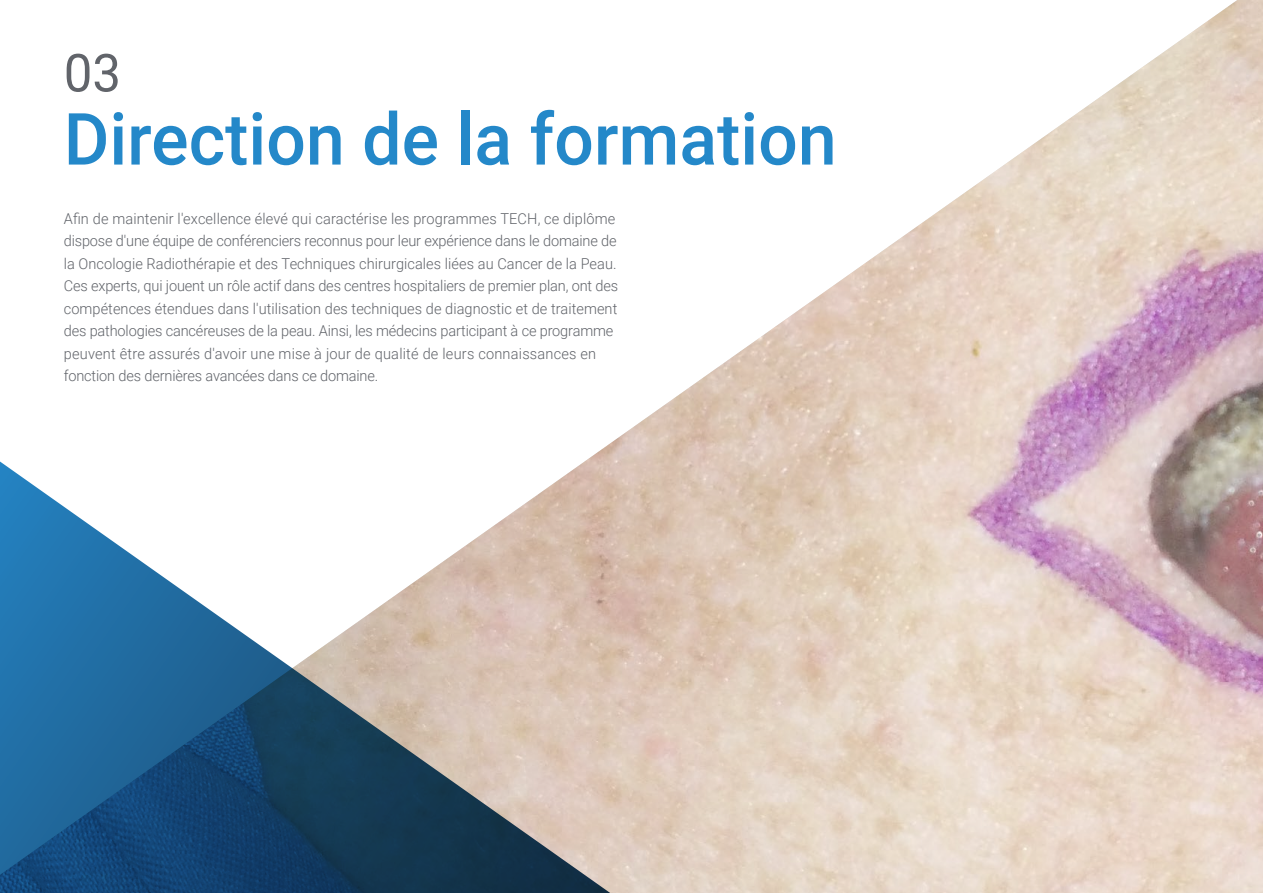
<style>
.page{position:relative;width:1263px;height:893px;background:#fff}
.page>*{position:absolute;margin:0;border:0;box-sizing:border-box;transform-origin:0 0}
.t1{font:500 72px "Roboto";color:#2488c9}
.t2{font:52.5px "Roboto";color:#61646a}
.t3{font:300 15px/22.5px "Roboto";letter-spacing:.005em;color:#61646a}
</style>
<div class="page">
<img style="left:607px;top:0;width:656px;height:893px">
<svg style="left:0;top:446px;width:640px;height:447px"></svg>
<h2 class="t2" style="left:64px;top:36px;width:59px">03</h2>
<h1 class="t1" style="left:64px;top:89px;width:774px">Direction de la formation</h1>
<p class="t3" style="left:64px;top:207px;width:556px">Afin de maintenir l'excellence élevé qui caractérise les programmes TECH, ce diplôme dispose d'une équipe de conférenciers reconnus pour leur expérience dans le domaine de la Oncologie Radiothérapie et des Techniques chirurgicales liées au Cancer de la Peau.<br>Ces experts, qui jouent un rôle actif dans des centres hospitaliers de premier plan, ont des compétences étendues dans l'utilisation des techniques de diagnostic et de traitement des pathologies cancéreuses de la peau. Ainsi, les médecins participant à ce programme peuvent être assurés d'avoir une mise à jour de qualité de leurs connaissances en fonction des dernières avancées dans ce domaine.</p>
</div>
